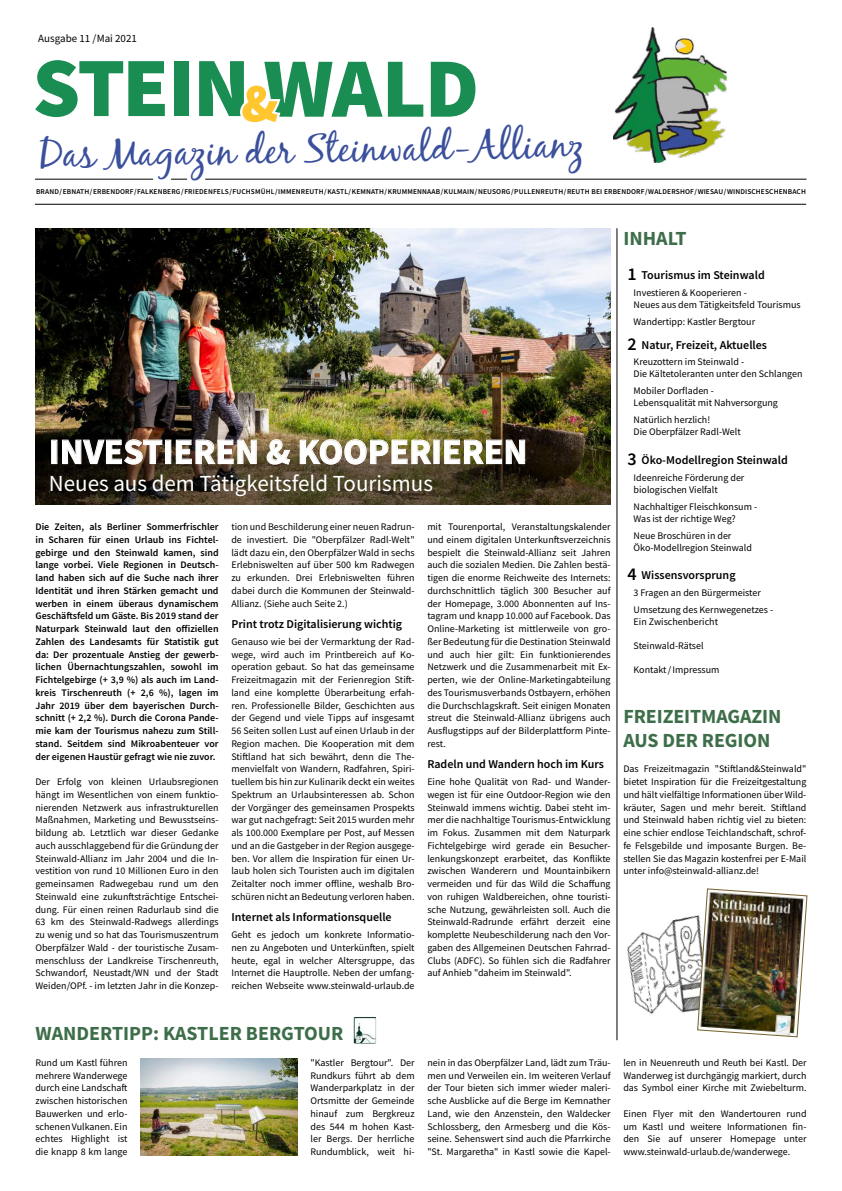
<style>
.page{position:relative;width:842px;height:1191px;background:#fff}
.page>*{position:absolute;margin:0;border:0;box-sizing:border-box;transform-origin:0 0}
.t1{font:40px "Black Jack";color:#3b509c}
.t2{font:700 36px "Source Sans Pro";color:#fff}
.t3{font:23px "Source Sans Pro";color:#fff}
.t4{font:700 20px/24px "Source Sans Pro";letter-spacing:-.005em;color:#3d6e49}
.t5{font:600 12px "Source Sans Pro";color:#000}
.t6{font:11px "Source Sans Pro";letter-spacing:-.005em;color:#000}
.t7{font:10px/12.8px "Source Sans Pro";color:#000;text-align:justify}
.t8{font:600 10px/12.7px "Source Sans Pro";color:#000;text-align:justify}
.t9{font:600 7.4px "Source Sans Pro";letter-spacing:.02em;color:#000}
.s1{font-size:18px}
</style>
<div class="page">
<img style="left:627px;top:915px;width:70px;height:100px">
<hr style="left:35px;top:204px;width:771px;height:1px;background:#000">
<hr style="left:35px;top:179px;width:118px;height:1px;background:#000">
<svg style="left:171px;top:179px;width:16px;height:1px"></svg>
<hr style="left:205px;top:179px;width:601px;height:1px;background:#000">
<svg style="left:431px;top:62px;width:44px;height:55px"></svg>
<svg style="left:35px;top:60px;width:130px;height:57px"></svg>
<div style="left:174px;top:61px;width:14px;height:55px;background:#1a8d52"></div>
<svg style="left:199px;top:61px;width:224px;height:61px"></svg>
<img style="left:613px;top:28px;width:114px;height:135px">
<img style="left:35px;top:228px;width:576px;height:191px">
<img style="left:35px;top:419px;width:576px;height:85px">
<img style="left:140px;top:1058px;width:158px;height:97px">
<img style="left:354px;top:1017px;width:22px;height:26px">
<svg style="left:62px;top:439px;width:100px;height:25px;background:#554a42"></svg>
<svg style="left:176px;top:439px;width:81px;height:25px;background:#857665"></svg>
<svg style="left:267px;top:439px;width:23px;height:25px"></svg>
<img style="left:300px;top:439px;width:131px;height:25px">
<svg style="left:444px;top:439px;width:81px;height:25px;background:#716b4c"></svg>
<img style="left:697px;top:888px;width:110px;height:149px">
<hr style="left:617px;top:228px;width:1px;height:812px;background:#000">
<p class="t6" style="left:38px;top:32px;width:100px">Ausgabe 11 /Mai 2021</p>
<h1 class="t1" style="left:38px;top:129px;width:547px;rotate:-1deg">Das Magazin der Steinwald-Allianz</h1>
<p class="t9" style="left:36px;top:186px;width:771px">BRAND/EBNATH/ERBENDORF/FALKENBERG/FRIEDENFELS/FUCHSMÜHL/IMMENREUTH/KASTL/KEMNATH/KRUMMENNAAB/KULMAIN/NEUSORG/PULLENREUTH/REUTH BEI ERBENDORF/WALDERSHOF/WIESAU/WINDISCHESCHENBACH</p>
<h2 class="t2" style="left:49px;top:427px;width:480px">INVESTIEREN &amp; KOOPERIEREN</h2>
<h3 class="t3" style="left:49px;top:469px;width:386px">Neues aus dem Tätigkeitsfeld Tourismus</h3>
<p class="t8" style="left:35px;top:520px;width:185px">Die Zeiten, als Berliner Sommerfrischler in Scharen für einen Urlaub ins Fichtel&shy;gebirge und den Steinwald kamen, sind lange vorbei. Viele Regionen in Deutsch&shy;land haben sich auf die Suche nach ihrer Identität und ihren Stärken gemacht und werben in einem überaus dynamischem Geschäftsfeld um Gäste. Bis 2019 stand der Naturpark Steinwald laut den offiziellen Zahlen des Landesamts für Statistik gut da: Der prozentuale Anstieg der gewerb&shy;lichen Übernachtungszahlen, sowohl im Fichtelgebirge (+ 3,9 %) als auch im Land&shy;kreis Tirschenreuth (+ 2,6 %), lagen im Jahr 2019 über dem bayerischen Durch&shy;schnitt (+ 2,2 %). Durch die Corona Pande&shy;mie kam der Tourismus nahezu zum Still&shy;stand. Seitdem sind Mikroabenteuer vor der eigenen Haustür gefragt wie nie zuvor.</p>
<p class="t7" style="left:35px;top:775px;width:185px">Der Erfolg von kleinen Urlaubsregionen hängt im Wesentlichen von einem funktio&shy;nierenden Netzwerk aus infrastrukturellen Maßnahmen, Marketing und Bewusstseins&shy;bildung ab. Letztlich war dieser Gedanke auch ausschlaggebend für die Gründung der Steinwald-Allianz im Jahr 2004 und die In&shy;vestition von rund 10 Millionen Euro in den gemeinsamen Radwegebau rund um den Steinwald eine zukunftsträchtige Entschei&shy;dung. Für einen reinen Radurlaub sind die 63 km des Steinwald-Radwegs allerdings zu wenig und so hat das Tourismuszentrum Oberpfälzer Wald - der touristische Zusam&shy;menschluss der Landkreise Tirschenreuth, Schwandorf, Neustadt/WN und der Stadt Weiden/OPf. - im letzten Jahr in die Konzep-</p>
<p class="t7" style="left:231px;top:520px;width:185px">tion und Beschilderung einer neuen Radrun&shy;de investiert. Die "Oberpfälzer Radl-Welt" lädt dazu ein, den Oberpfälzer Wald in sechs Erlebniswelten auf über 500 km Radwegen zu erkunden. Drei Erlebniswelten führen dabei durch die Kommunen der Steinwald-Allianz. (Siehe auch Seite 2.)</p>
<p class="t5" style="left:231px;top:616px;width:172px">Print trotz Digitalisierung wichtig</p>
<p class="t7" style="left:231px;top:635px;width:185px">Genauso wie bei der Vermarktung der Rad&shy;wege, wird auch im Printbereich auf Ko&shy;operation gebaut. So hat das gemeinsame Freizeitmagazin mit der Ferienregion Stift&shy;land eine komplette Überarbeitung erfah&shy;ren. Professionelle Bilder, Geschichten aus der Gegend und viele Tipps auf insgesamt 56 Seiten sollen Lust auf einen Urlaub in der Region machen. Die Kooperation mit dem Stiftland hat sich bewährt, denn die The&shy;menvielfalt von Wandern, Radfahren, Spiri&shy;tuellem bis hin zur Kulinarik deckt ein weites Spektrum an Urlaubsinteressen ab. Schon der Vorgänger des gemeinsamen Prospekts war gut nachgefragt: Seit 2015 wurden mehr als 100.000 Exemplare per Post, auf Messen und an die Gastgeber in der Region ausgege&shy;ben. Vor allem die Inspiration für einen Ur&shy;laub holen sich Touristen auch im digitalen Zeitalter noch immer offline, weshalb Bro&shy;schüren nicht an Bedeutung verloren haben.</p>
<p class="t5" style="left:231px;top:909px;width:162px">Internet als Informationsquelle</p>
<p class="t7" style="left:231px;top:928px;width:185px">Geht es jedoch um konkrete Informatio&shy;nen zu Angeboten und Unterkünften, spielt heute, egal in welcher Altersgruppe, das Internet die Hauptrolle. Neben der umfang&shy;reichen Webseite www.steinwald-urlaub.de</p>
<p class="t7" style="left:427px;top:520px;width:185px">mit Tourenportal, Veranstaltungskalender und einem digitalen Unterkunftsverzeichnis bespielt die Steinwald-Allianz seit Jahren auch die sozialen Medien. Die Zahlen bestä&shy;tigen die enorme Reichweite des Internets: durchschnittlich täglich 300 Besucher auf der Homepage, 3.000 Abonnenten auf Ins&shy;tagram und knapp 10.000 auf Facebook. Das Online-Marketing ist mittlerweile von gro&shy;ßer Bedeutung für die Destination Steinwald und auch hier gilt: Ein funktionierendes Netzwerk und die Zusammenarbeit mit Ex&shy;perten, wie der Online-Marketingabteilung des Tourismusverbands Ostbayern, erhöhen die Durchschlagskraft. Seit einigen Monaten streut die Steinwald-Allianz übrigens auch Ausflugstipps auf der Bilderplattform Pinte&shy;rest.</p>
<p class="t5" style="left:427px;top:756px;width:178px">Radeln und Wandern hoch im Kurs</p>
<p class="t7" style="left:427px;top:775px;width:185px">Eine hohe Qualität von Rad- und Wander&shy;wegen ist für eine Outdoor-Region wie den Steinwald immens wichtig. Dabei steht im&shy;mer die nachhaltige Tourismus-Entwicklung im Fokus. Zusammen mit dem Naturpark Fichtelgebirge wird gerade ein Besucher&shy;lenkungskonzept erarbeitet, das Konflikte zwischen Wanderern und Mountainbikern vermeiden und für das Wild die Schaffung von ruhigen Waldbereichen, ohne touristi&shy;sche Nutzung, gewährleisten soll. Auch die Steinwald-Radrunde erfährt derzeit eine komplette Neubeschilderung nach den Vor&shy;gaben des Allgemeinen Deutschen Fahrrad-Clubs (ADFC). So fühlen sich die Radfahrer auf Anhieb "daheim im Steinwald".</p>
<h3 class="t4" style="left:623px;top:226px;width:65px">INHALT</h3>
<p class="t5" style="left:628px;top:267px;width:139px"><span class="s1">1</span> Tourismus im Steinwald</p>
<p class="t7" style="left:634px;top:287px;width:169px;line-height:12px">Investieren &amp; Kooperieren -<br>Neues aus dem Tätigkeitsfeld Tourismus</p>
<p class="t7" style="left:634px;top:315px;width:123px">Wandertipp: Kastler Bergtour</p>
<p class="t5" style="left:628px;top:337px;width:141px"><span class="s1">2</span> Natur, Freizeit, Aktuelles</p>
<p class="t7" style="left:634px;top:356px;width:170px;line-height:12px">Kreuzottern im Steinwald -<br>Die Kältetoleranten unter den Schlangen</p>
<p class="t7" style="left:634px;top:385px;width:146px;line-height:12px">Mobiler Dorfladen -<br>Lebensqualität mit Nahversorgung</p>
<p class="t7" style="left:634px;top:414px;width:109px;line-height:12px">Natürlich herzlich!<br>Die Oberpfälzer Radl-Welt</p>
<p class="t5" style="left:628px;top:452px;width:162px"><span class="s1">3</span> Öko-Modellregion Steinwald</p>
<p class="t7" style="left:634px;top:472px;width:112px;line-height:12px">Ideenreiche Förderung der biologischen Vielfalt</p>
<p class="t7" style="left:634px;top:501px;width:125px;line-height:12px">Nachhaltiger Fleischkonsum -<br>Was ist der richtige Weg?</p>
<p class="t7" style="left:634px;top:530px;width:120px;line-height:12px">Neue Broschüren in der<br>Öko-Modellregion Steinwald</p>
<p class="t5" style="left:628px;top:567px;width:109px"><span class="s1">4</span> Wissensvorsprung</p>
<p class="t7" style="left:634px;top:584px;width:141px;line-height:17px">3 Fragen an den Bürgermeister<br>Umsetzung des Kernwegenetzes -</p>
<p class="t7" style="left:634px;top:615px;width:86px">Ein Zwischenbericht</p>
<p class="t7" style="left:634px;top:639px;width:72px">Steinwald-Rätsel</p>
<p class="t7" style="left:634px;top:663px;width:87px">Kontakt/Impressum</p>
<h3 class="t4" style="left:623px;top:704px;width:159px">FREIZEITMAGAZIN<br>AUS DER REGION</h3>
<p class="t7" style="left:623px;top:762px;width:185px">Das Freizeitmagazin "Stiftland&amp;Steinwald" bietet Inspiration für die Freizeitgestaltung und hält vielfältige Informationen über Wild&shy;kräuter, Sagen und mehr bereit. Stiftland und Steinwald haben richtig viel zu bieten: eine schier endlose Teichlandschaft, schrof&shy;fe Felsgebilde und imposante Burgen. Be&shy;stellen Sie das Magazin kostenfrei per E-Mail unter info@steinwald-allianz.de!</p>
<h3 class="t4" style="left:35px;top:1021px;width:309px">WANDERTIPP: KASTLER BERGTOUR</h3>
<p class="t7" style="left:35px;top:1056px;width:94px">Rund um Kastl führen mehrere Wanderwege durch eine Landschaft zwischen historischen Bauwerken und erlo&shy;schenen Vulkanen. Ein echtes Highlight ist die knapp 8 km lange</p>
<p class="t7" style="left:310px;top:1056px;width:106px">"Kastler Bergtour". Der Rundkurs führt ab dem Wanderparkplatz in der Ortsmitte der Gemeinde hinauf zum Bergkreuz des 544 m hohen Kast&shy;ler Bergs. Der herrliche Rundumblick, weit hi-</p>
<p class="t7" style="left:427px;top:1056px;width:185px">nein in das Oberpfälzer Land, lädt zum Träu&shy;men und Verweilen ein. Im weiteren Verlauf der Tour bieten sich immer wieder maleri&shy;sche Ausblicke auf die Berge im Kemnather Land, wie den Anzenstein, den Waldecker Schlossberg, den Armesberg und die Kös&shy;seine. Sehenswert sind auch die Pfarrkirche "St. Margaretha" in Kastl sowie die Kapel-</p>
<p class="t7" style="left:623px;top:1056px;width:185px">len in Neuenreuth und Reuth bei Kastl. Der Wanderweg ist durchgängig markiert, durch das Symbol einer Kirche mit Zwiebelturm.</p>
<p class="t7" style="left:623px;top:1107px;width:185px">Einen Flyer mit den Wandertouren rund um Kastl und weitere Informationen fin&shy;den Sie auf unserer Homepage unter www.steinwald-urlaub.de/wanderwege.</p>
</div>
